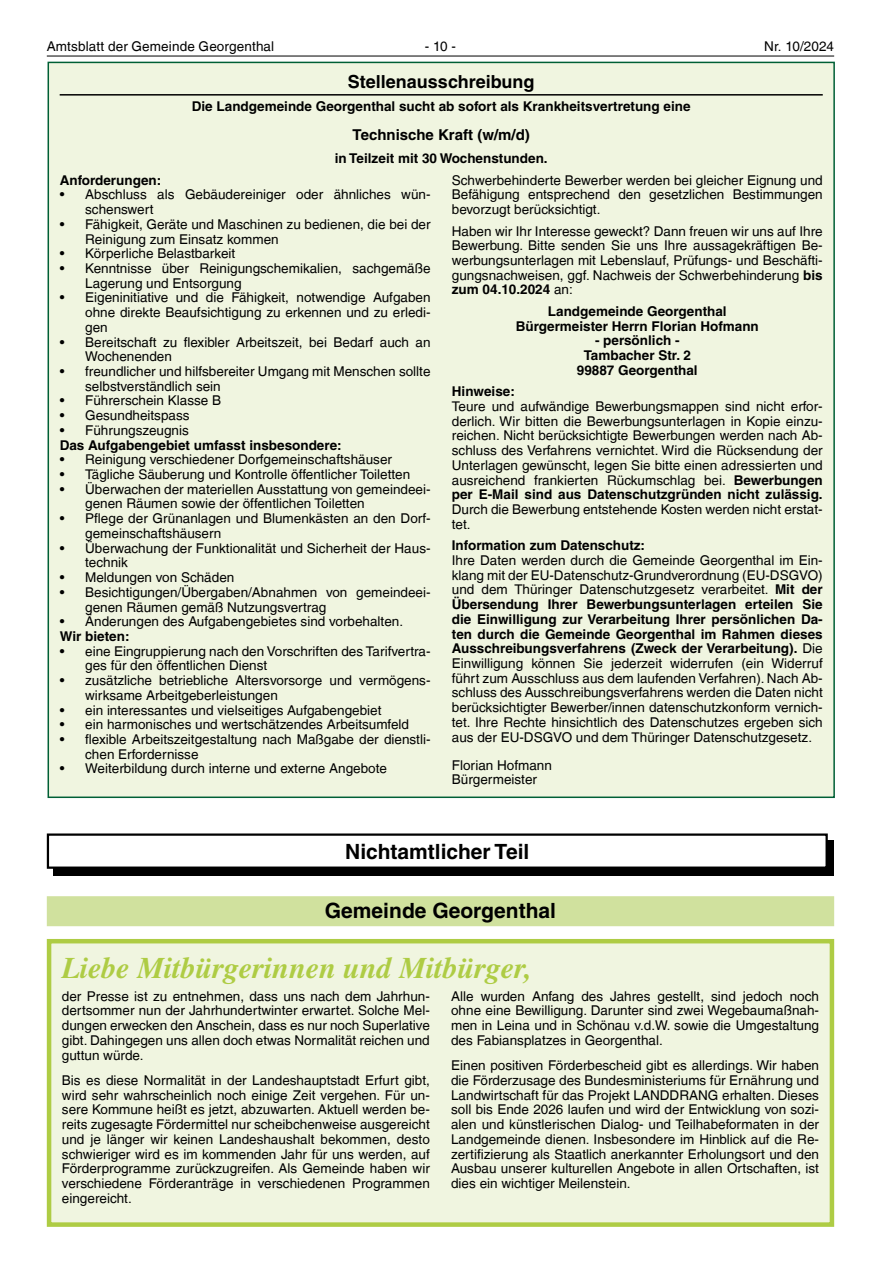
<style>
.page{position:relative;width:881px;height:1263px;background:#fff}
.page>*{position:absolute;margin:0;border:0;box-sizing:border-box;transform-origin:0 0}
.t1{font:italic 700 30px "Times LT";color:#aecc44}
.t2{font:700 21px "Helvetica LT";color:#000}
.t3{font:700 18px "Helvetica LT";color:#000}
.t4{font:700 15px "Helvetica LT";color:#000}
.t5{font:13.5px/14.7px "Helvetica LT";color:#000}
.t6{font:700 13.5px/14.7px "Helvetica LT";color:#000;text-align:center}
.s1{font-weight:700}
</style>
<div class="page">
<hr style="left:47px;top:56px;width:786px;height:1px;background:#000">
<div style="left:48px;top:62px;width:785px;height:735px;background:#f0f5e0"></div>
<hr style="left:60px;top:94px;width:762px;height:2px;background:#000">
<div style="left:49px;top:941px;width:782px;height:283px;background:#f0f5e0"></div>
<div style="left:47px;top:939px;width:786px;height:288px;border:4px solid #aecc44"></div>
<div style="left:53px;top:840px;width:780px;height:35px;background:#000"></div>
<div style="left:48px;top:835px;width:778px;height:33px;background:#fff"></div>
<div style="left:47px;top:833px;width:780px;height:36px;border:2px solid #000"></div>
<div style="left:47px;top:896px;width:786px;height:30px;background:#d0e19e"></div>
<p class="t5" style="left:47px;top:39px;width:229px">Amtsblatt der Gemeinde Georgenthal</p>
<p class="t5" style="left:425px;top:39px;width:33px">- 10 -</p>
<p class="t5" style="left:763px;top:39px;width:71px">Nr. 10/2024</p>
<h3 class="t3" style="left:348px;top:71px;width:188px">Stellenausschreibung</h3>
<p class="t6" style="left:192px;top:99px;width:500px">Die Landgemeinde Georgenthal sucht ab sofort als Krankheitsvertretung eine</p>
<p class="t4" style="left:352px;top:126px;width:179px">Technische Kraft (w/m/d)</p>
<p class="t6" style="left:334px;top:151px;width:214px">in Teilzeit mit 30 Wochenstunden.</p>
<p class="t6" style="left:60px;top:173px;width:103px">Anforderungen:</p>
<p class="t5" style="left:85px;top:187px;width:347px;text-indent:-26px">• Abschluss als Gebäudereiniger oder ähnliches wün&shy;schenswert</p>
<p class="t5" style="left:85px;top:217px;width:347px;text-indent:-26px">• Fähigkeit, Geräte und Maschinen zu bedienen, die bei der<br>Reinigung zum Einsatz kommen</p>
<p class="t5" style="left:60px;top:246px;width:177px">• Körperliche Belastbarkeit</p>
<p class="t5" style="left:85px;top:261px;width:347px;text-indent:-26px">• Kenntnisse über Reinigungschemikalien, sachgemäße<br>Lagerung und Entsorgung</p>
<p class="t5" style="left:85px;top:290px;width:347px;text-align:justify;text-indent:-26px">• Eigeninitiative und die Fähigkeit, notwendige Aufgaben ohne direkte Beaufsichtigung zu erkennen und zu erledi&shy;gen</p>
<p class="t5" style="left:85px;top:335px;width:347px;text-indent:-26px">• Bereitschaft zu flexibler Arbeitszeit, bei Bedarf auch an<br>Wochenenden</p>
<p class="t5" style="left:85px;top:364px;width:347px;text-indent:-26px">• freundlicher und hilfsbereiter Umgang mit Menschen sollte selbstverständlich sein</p>
<p class="t5" style="left:60px;top:393px;width:163px">• Führerschein Klasse B</p>
<p class="t5" style="left:60px;top:408px;width:131px">• Gesundheitspass</p>
<p class="t5" style="left:60px;top:423px;width:131px">• Führungszeugnis</p>
<p class="t6" style="left:60px;top:437px;width:283px">Das Aufgabengebiet umfasst insbesondere:</p>
<p class="t5" style="left:60px;top:452px;width:334px">• Reinigung verschiedener Dorfgemeinschaftshäuser</p>
<p class="t5" style="left:60px;top:467px;width:352px">• Tägliche Säuberung und Kontrolle öffentlicher Toiletten</p>
<p class="t5" style="left:85px;top:482px;width:347px;text-indent:-26px">• Überwachen der materiellen Ausstattung von gemeindeei&shy;genen Räumen sowie der öffentlichen Toiletten</p>
<p class="t5" style="left:85px;top:511px;width:347px;text-indent:-26px">• Pflege der Grünanlagen und Blumenkästen an den Dorf&shy;gemeinschaftshäusern</p>
<p class="t5" style="left:85px;top:541px;width:347px;text-indent:-26px">• Überwachung der Funktionalität und Sicherheit der Haus&shy;technik</p>
<p class="t5" style="left:60px;top:570px;width:176px">• Meldungen von Schäden</p>
<p class="t5" style="left:85px;top:585px;width:347px;text-indent:-26px">• Besichtigungen/Übergaben/Abnahmen von gemeindeei&shy;genen Räumen gemäß Nutzungsvertrag</p>
<p class="t5" style="left:60px;top:614px;width:345px">• Änderungen des Aufgabengebietes sind vorbehalten.</p>
<p class="t6" style="left:60px;top:629px;width:71px">Wir bieten:</p>
<p class="t5" style="left:85px;top:644px;width:347px;text-indent:-26px">• eine Eingruppierung nach den Vorschriften des Tarifvertra&shy;ges für den öffentlichen Dienst</p>
<p class="t5" style="left:85px;top:673px;width:347px;text-indent:-26px">• zusätzliche betriebliche Altersvorsorge und vermögens&shy;wirksame Arbeitgeberleistungen</p>
<p class="t5" style="left:60px;top:702px;width:323px">• ein interessantes und vielseitiges Aufgabengebiet</p>
<p class="t5" style="left:60px;top:717px;width:351px">• ein harmonisches und wertschätzendes Arbeitsumfeld</p>
<p class="t5" style="left:85px;top:732px;width:347px;text-indent:-26px">• flexible Arbeitszeitgestaltung nach Maßgabe der dienstli&shy;chen Erfordernisse</p>
<p class="t5" style="left:60px;top:761px;width:329px">• Weiterbildung durch interne und externe Angebote</p>
<p class="t5" style="left:451px;top:173px;width:372px;text-align:justify">Schwerbehinderte Bewerber werden bei gleicher Eignung und Befähigung entsprechend den gesetzlichen Bestimmungen bevorzugt berücksichtigt.</p>
<p class="t5" style="left:451px;top:224px;width:372px;text-align:justify">Haben wir Ihr Interesse geweckt? Dann freuen wir uns auf Ihre Bewerbung. Bitte senden Sie uns Ihre aussagekräftigen Be&shy;werbungsunterlagen mit Lebenslauf, Prüfungs- und Beschäfti&shy;gungsnachweisen, ggf. Nachweis der Schwerbehinderung <span class="s1">bis zum 04.10.2024</span> an:</p>
<p class="t6" style="left:515px;top:304px;width:244px">Landgemeinde Georgenthal<br>Bürgermeister Herrn Florian Hofmann</p>
<p class="t6" style="left:576px;top:333px;width:122px">- persönlich -<br>Tambacher Str. 2<br>99887 Georgenthal</p>
<p class="t6" style="left:451px;top:384px;width:65px">Hinweise:</p>
<p class="t5" style="left:451px;top:399px;width:372px;text-align:justify">Teure und aufwändige Bewerbungsmappen sind nicht erfor&shy;derlich. Wir bitten die Bewerbungsunterlagen in Kopie einzu&shy;reichen. Nicht berücksichtigte Bewerbungen werden nach Ab&shy;schluss des Verfahrens vernichtet. Wird die Rücksendung der Unterlagen gewünscht, legen Sie bitte einen adressierten und ausreichend frankierten Rückumschlag bei. <span class="s1">Bewerbungen per E-Mail sind aus Datenschutzgründen nicht zulässig.</span></p>
<p class="t5" style="left:451px;top:502px;width:372px">Durch die Bewerbung entstehende Kosten werden nicht erstat&shy;tet.</p>
<p class="t6" style="left:451px;top:538px;width:195px">Information zum Datenschutz:</p>
<p class="t5" style="left:451px;top:553px;width:372px;text-align:justify">Ihre Daten werden durch die Gemeinde Georgenthal im Ein&shy;klang mit der EU-Datenschutz-Grundverordnung (EU-DSGVO) und dem Thüringer Datenschutzgesetz verarbeitet. <span class="s1">Mit der Übersendung Ihrer Bewerbungsunterlagen erteilen Sie die Einwilligung zur Verarbeitung Ihrer persönlichen Da&shy;ten durch die Gemeinde Georgenthal im Rahmen dieses Ausschreibungsverfahrens (Zweck der Verarbeitung).</span> Die Einwilligung können Sie jederzeit widerrufen (ein Widerruf führt zum Ausschluss aus dem laufenden Verfahren). Nach Ab&shy;schluss des Ausschreibungsverfahrens werden die Daten nicht berücksichtigter Bewerber/innen datenschutzkonform vernich&shy;tet. Ihre Rechte hinsichtlich des Datenschutzes ergeben sich aus der EU-DSGVO und dem Thüringer Datenschutzgesetz.</p>
<p class="t5" style="left:451px;top:758px;width:101px">Florian Hofmann<br>Bürgermeister</p>
<h2 class="t2" style="left:345px;top:840px;width:186px">Nichtamtlicher Teil</h2>
<h2 class="t2" style="left:325px;top:898px;width:232px">Gemeinde Georgenthal</h2>
<h1 class="t1" style="left:62px;top:956px;width:471px">Liebe Mitbürgerinnen und Mitbürger,</h1>
<p class="t5" style="left:62px;top:989px;width:369px;text-align:justify">der Presse ist zu entnehmen, dass uns nach dem Jahrhun&shy;dertsommer nun der Jahrhundertwinter erwartet. Solche Mel&shy;dungen erwecken den Anschein, dass es nur noch Superlative gibt. Dahingegen uns allen doch etwas Normalität reichen und guttun würde.</p>
<p class="t5" style="left:62px;top:1073px;width:369px;text-align:justify">Bis es diese Normalität in der Landeshauptstadt Erfurt gibt, wird sehr wahrscheinlich noch einige Zeit vergehen. Für un&shy;sere Kommune heißt es jetzt, abzuwarten. Aktuell werden be&shy;reits zugesagte Fördermittel nur scheibchenweise ausgereicht und je länger wir keinen Landeshaushalt bekommen, desto schwieriger wird es im kommenden Jahr für uns werden, auf Förderprogramme zurückzugreifen. Als Gemeinde haben wir verschiedene Förderanträge in verschiedenen Programmen eingereicht.</p>
<p class="t5" style="left:451px;top:989px;width:369px;text-align:justify">Alle wurden Anfang des Jahres gestellt, sind jedoch noch ohne eine Bewilligung. Darunter sind zwei Wegebaumaßnah&shy;men in Leina und in Schönau v.d.W. sowie die Umgestaltung des Fabiansplatzes in Georgenthal.</p>
<p class="t5" style="left:451px;top:1058px;width:369px;text-align:justify">Einen positiven Förderbescheid gibt es allerdings. Wir haben die Förderzusage des Bundesministeriums für Ernährung und Landwirtschaft für das Projekt LANDDRANG erhalten. Dieses soll bis Ende 2026 laufen und wird der Entwicklung von sozi&shy;alen und künstlerischen Dialog- und Teilhabeformaten in der Landgemeinde dienen. Insbesondere im Hinblick auf die Re&shy;zertifizierung als Staatlich anerkannter Erholungsort und den Ausbau unserer kulturellen Angebote in allen Ortschaften, ist dies ein wichtiger Meilenstein.</p>
</div>
